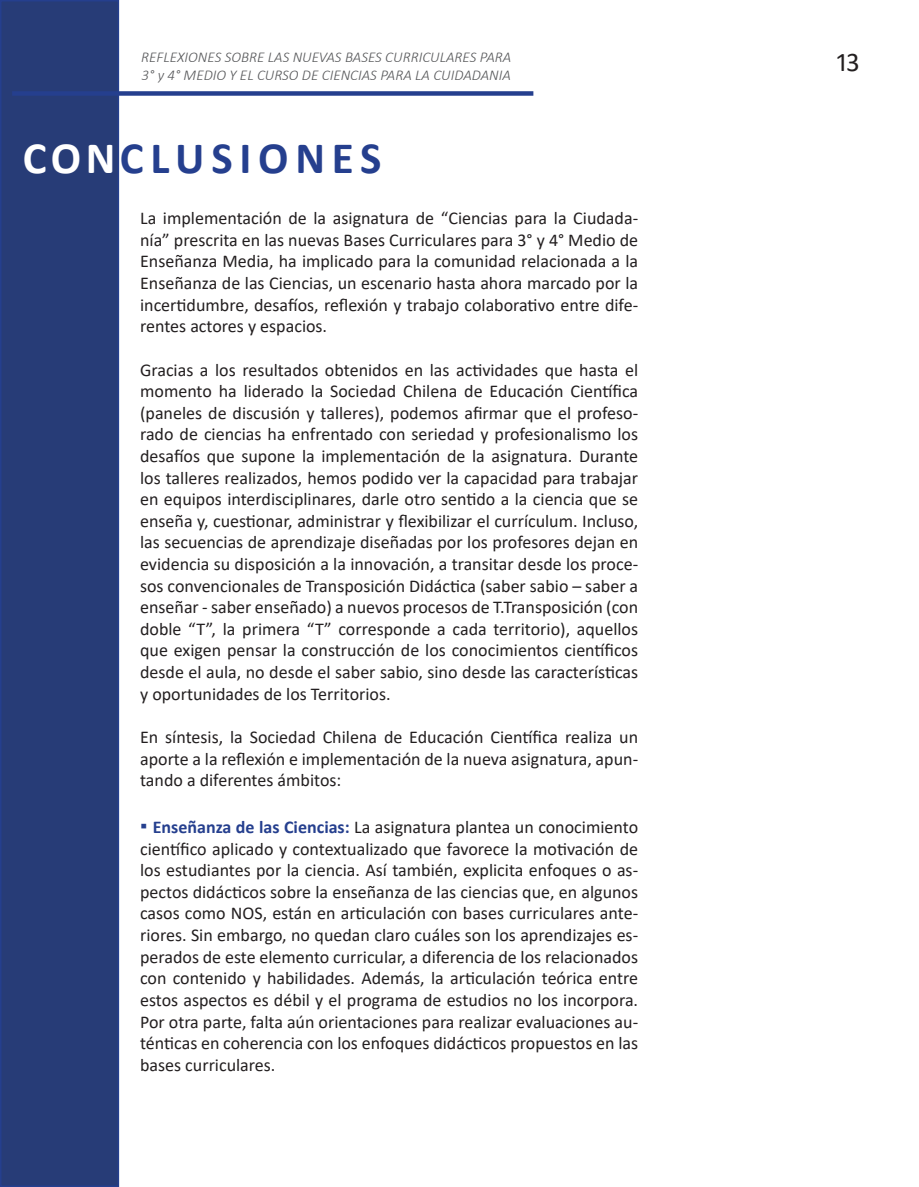
<style>
.page{position:relative;width:919px;height:1187px;background:#fff}
.page>*{position:absolute;margin:0;border:0;box-sizing:border-box;transform-origin:0 0}
.t1{font:700 45px "Calibri";letter-spacing:.15em;color:#253f8e}
.t2{font:27px "Calibri";color:#231f20}
.t3{font:18px/21.6px "Calibri";color:#231f20;text-align:justify}
.t4{font:italic 300 15px/18px "Calibri";color:#57585a}
.s1{color:#fff}
.s2{font-weight:700;font-style:italic;font-size:21px;color:#253f8e}
.s3{font-weight:700;color:#253f8e}
</style>
<div class="page">
<div style="left:0;top:0;width:119px;height:1186px;background:#273c77;border:2px solid #253f8e"></div>
<div style="left:12px;top:91px;width:521px;height:5px;background:#253f8e"></div>
<p class="t4" style="left:141px;top:48px;width:371px">REFLEXIONES SOBRE LAS NUEVAS BASES CURRICULARES PARA<br>3° y 4° MEDIO Y EL CURSO DE CIENCIAS PARA LA CUIDADANIA</p>
<h1 class="t1" style="left:23px;top:127px;width:360px"><span class="s1">CON</span>CLUSIONES</h1>
<p class="t3" style="left:140px;top:207px;width:499px">La implementación de la asignatura de “Ciencias para la Ciudada&shy;nía” prescrita en las nuevas Bases Curriculares para 3° y 4° Medio de Enseñanza Media, ha implicado para la comunidad relacionada a la Enseñanza de las Ciencias, un escenario hasta ahora marcado por la incertidumbre, desafíos, reflexión y trabajo colaborativo entre dife&shy;rentes actores y espacios.</p>
<p class="t3" style="left:140px;top:358px;width:499px">Gracias a los resultados obtenidos en las actividades que hasta el momento ha liderado la Sociedad Chilena de Educación Científica (paneles de discusión y talleres), podemos afirmar que el profeso&shy;rado de ciencias ha enfrentado con seriedad y profesionalismo los desafíos que supone la implementación de la asignatura. Durante los talleres realizados, hemos podido ver la capacidad para trabajar en equipos interdisciplinares, darle otro sentido a la ciencia que se enseña y, cuestionar, administrar y flexibilizar el currículum. Incluso, las secuencias de aprendizaje diseñadas por los profesores dejan en evidencia su disposición a la innovación, a transitar desde los proce&shy;sos convencionales de Transposición Didáctica (saber sabio – saber a enseñar - saber enseñado) a nuevos procesos de T.Transposición (con doble “T”, la primera “T” corresponde a cada territorio), aquellos que exigen pensar la construcción de los conocimientos científicos desde el aula, no desde el saber sabio, sino desde las características y oportunidades de los Territorios.</p>
<p class="t3" style="left:140px;top:725px;width:499px">En síntesis, la Sociedad Chilena de Educación Científica realiza un aporte a la reflexión e implementación de la nueva asignatura, apun&shy;tando a diferentes ámbitos:</p>
<p class="t3" style="left:140px;top:815px;width:499px"><span class="s2">▪</span> <span class="s3">Enseñanza de las Ciencias:</span> La asignatura plantea un conocimiento científico aplicado y contextualizado que favorece la motivación de los estudiantes por la ciencia. Así también, explicita enfoques o as&shy;pectos didácticos sobre la enseñanza de las ciencias que, en algunos casos como NOS, están en articulación con bases curriculares ante&shy;riores. Sin embargo, no quedan claro cuáles son los aprendizajes es&shy;perados de este elemento curricular, a diferencia de los relacionados con contenido y habilidades. Además, la articulación teórica entre estos aspectos es débil y el programa de estudios no los incorpora.<br>Por otra parte, falta aún orientaciones para realizar evaluaciones au&shy;ténticas en coherencia con los enfoques didácticos propuestos en las bases curriculares.</p>
<p class="t2" style="left:837px;top:44px;width:24px">13</p>
</div>
